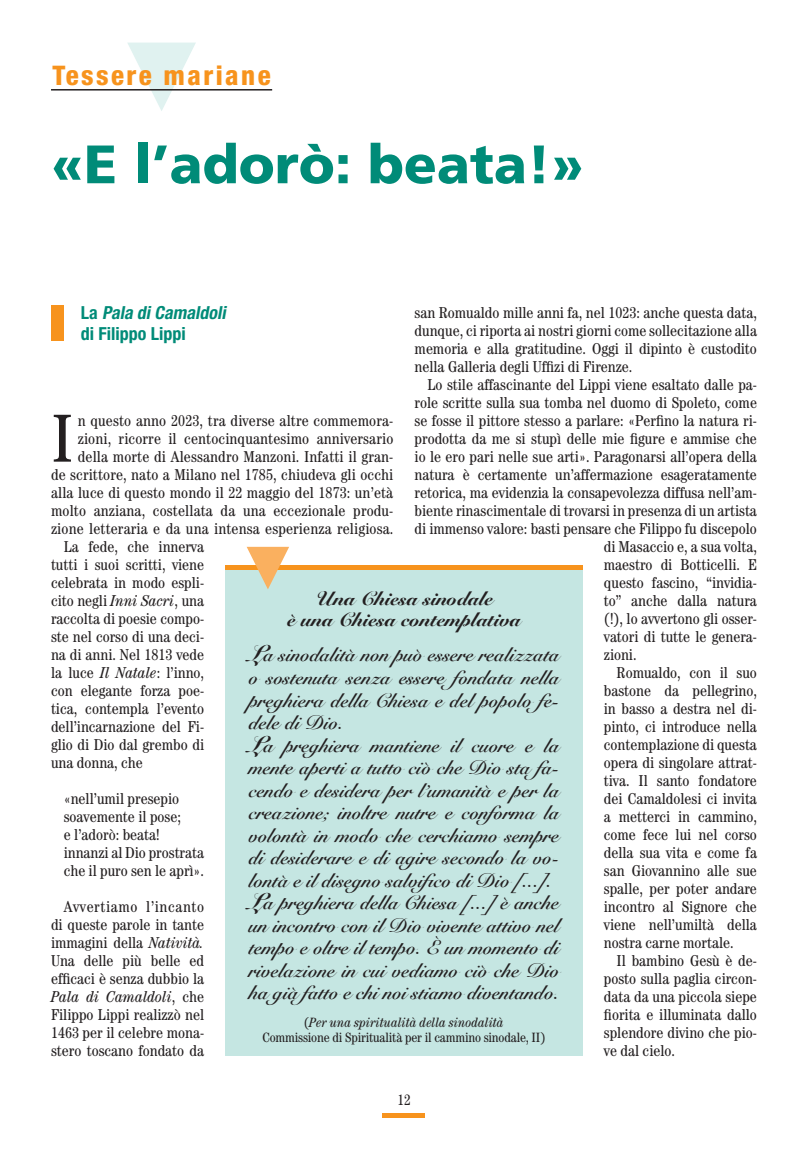
<style>
.page{position:relative;width:808px;height:1149px;background:#fff}
.page>*{position:absolute;margin:0;border:0;box-sizing:border-box;transform-origin:0 0}
.t1{font:condensed 68.1px "Century";color:#231f20}
.t2{font:900 54px "Frutiger";color:#008b78}
.t3{font:800 condensed 27px "Helvetica Neue";letter-spacing:.09em;color:#f7931d}
.t4{font:700 19.5px/22.5px "Snell Roundhand";color:#231f20}
.t5{font:900 19.5px/21px "Snell Roundhand";color:#231f20;text-align:center}
.t6{font:700 condensed 18px/21px "Helvetica Neue";color:#008b78}
.t7{font:condensed 15.75px/18px "Century";color:#231f20;text-align:justify}
.t8{font:condensed 15px "Century";color:#231f20}
.t9{font:condensed 13.5px/15px "Century";letter-spacing:-.01em;color:#231f20;text-align:center}
.s1{font-style:italic}
.s2{font-weight:900;font-size:22.5px}
</style>
<div class="page">
<svg style="left:383px;top:1113px;width:42px;height:3px"></svg>
<svg style="left:127px;top:43px;width:69px;height:68px"></svg>
<hr style="left:51px;top:89px;width:221px;height:1px;background:#231f20">
<div style="left:51px;top:305px;width:13px;height:35px;background:#f7931d"></div>
<div style="left:225px;top:565px;width:358px;height:490px;background:#c5e6e2"></div>
<hr style="left:225px;top:565px;width:358px;height:4px;background:#f7931d">
<svg style="left:247px;top:546px;width:42px;height:43px"></svg>
<h3 class="t3" style="left:53px;top:58px;width:220px">Tessere mariane</h3>
<h2 class="t2" style="left:51px;top:132px;width:534px">«E l’adorò: beata!»</h2>
<p class="t6" style="left:81px;top:302px;width:150px">L a <span class="s1">Pala diCamaldoli </span>di Filippo Lippi</p>
<p class="t7" style="left:415px;top:303px;width:344px">san Romualdo mille anni fa, nel 1023: anche questa data, dunque, ci riporta ai nostri giorni come sollecitazione alla memoria e alla gratitudine. Oggi il dipinto è custodito nella Galleria degli Uffizi di Firenze.</p>
<p class="t7" style="left:427px;top:375px;width:331px">Lo stile affascinante del Lippi viene esaltato dalle pa-</p>
<p class="t7" style="left:415px;top:393px;width:344px">role scritte sulla sua tomba nel duomo di Spoleto, come</p>
<p class="t7" style="left:415px;top:411px;width:344px">se fosse il pittore stesso a parlare: «Perfino la natura ri-</p>
<p class="t7" style="left:415px;top:429px;width:344px">prodotta da me si stupì delle mie figure e ammise che</p>
<p class="t7" style="left:415px;top:447px;width:344px">io le ero pari nelle sue arti». Paragonarsi all’opera della</p>
<p class="t7" style="left:415px;top:465px;width:344px">natura è certamente un’affermazione esageratamente</p>
<p class="t7" style="left:415px;top:483px;width:344px">retorica, ma evidenzia la consapevolezza diffusa nell’am-</p>
<p class="t7" style="left:415px;top:501px;width:344px">biente rinascimentale di trovarsi in presenza di un artista</p>
<p class="t7" style="left:415px;top:519px;width:344px">di immenso valore: basti pensare che Filippo fu discepolo</p>
<p class="t7" style="left:604px;top:537px;width:155px">di Masaccio e, a sua volta,</p>
<p class="t7" style="left:604px;top:555px;width:155px">maestro di Botticelli. E</p>
<p class="t7" style="left:604px;top:573px;width:155px">questo fascino, “invidia-</p>
<p class="t7" style="left:604px;top:591px;width:155px">to” anche dalla natura</p>
<p class="t7" style="left:604px;top:609px;width:155px">(!), lo avvertono gli osser-</p>
<p class="t7" style="left:604px;top:627px;width:155px">vatori di tutte le genera-</p>
<p class="t7" style="left:604px;top:645px;width:34px">zioni.</p>
<p class="t7" style="left:617px;top:663px;width:142px">Romualdo, con il suo</p>
<p class="t7" style="left:604px;top:681px;width:155px">bastone da pellegrino,</p>
<p class="t7" style="left:604px;top:699px;width:155px">in basso a destra nel di-</p>
<p class="t7" style="left:604px;top:717px;width:155px">pinto, ci introduce nella</p>
<p class="t7" style="left:604px;top:735px;width:155px">contemplazione di questa</p>
<p class="t7" style="left:604px;top:753px;width:155px">opera di singolare attrat-</p>
<p class="t7" style="left:604px;top:771px;width:155px">tiva. Il santo fondatore</p>
<p class="t7" style="left:604px;top:789px;width:155px">dei Camaldolesi ci invita</p>
<p class="t7" style="left:604px;top:807px;width:155px">a metterci in cammino,</p>
<p class="t7" style="left:604px;top:825px;width:155px">come fece lui nel corso</p>
<p class="t7" style="left:604px;top:843px;width:155px">della sua vita e come fa</p>
<p class="t7" style="left:604px;top:861px;width:155px">san Giovannino alle sue</p>
<p class="t7" style="left:604px;top:879px;width:155px">spalle, per poter andare</p>
<p class="t7" style="left:604px;top:897px;width:155px">incontro al Signore che</p>
<p class="t7" style="left:604px;top:915px;width:155px">viene nell’umiltà della</p>
<p class="t7" style="left:604px;top:933px;width:131px">nostra carne mortale.</p>
<p class="t7" style="left:617px;top:951px;width:142px">Il bambino Gesù è de-</p>
<p class="t7" style="left:604px;top:969px;width:155px">posto sulla paglia circon-</p>
<p class="t7" style="left:604px;top:987px;width:155px">data da una piccola siepe</p>
<p class="t7" style="left:604px;top:1005px;width:155px">fiorita e illuminata dallo</p>
<p class="t7" style="left:604px;top:1023px;width:155px">splendore divino che pio-</p>
<p class="t7" style="left:604px;top:1041px;width:73px">ve dal cielo.</p>
<h1 class="t1" style="left:51px;top:398px;width:24px">I</h1>
<p class="t7" style="left:78px;top:411px;width:317px">n questo anno 2023, tra diverse altre commemora-</p>
<p class="t7" style="left:78px;top:429px;width:317px">zioni, ricorre il centocinquantesimo anniversario</p>
<p class="t7" style="left:78px;top:447px;width:317px">della morte di Alessandro Manzoni. Infatti il gran-</p>
<p class="t7" style="left:51px;top:465px;width:344px">de scrittore, nato a Milano nel 1785, chiudeva gli occhi</p>
<p class="t7" style="left:51px;top:483px;width:344px">alla luce di questo mondo il 22 maggio del 1873: un’età</p>
<p class="t7" style="left:51px;top:501px;width:344px">molto anziana, costellata da una eccezionale produ-</p>
<p class="t7" style="left:51px;top:519px;width:344px">zione letteraria e da una intensa esperienza religiosa.</p>
<p class="t7" style="left:64px;top:537px;width:142px">La fede, che innerva</p>
<p class="t7" style="left:51px;top:555px;width:155px">tutti i suoi scritti, viene</p>
<p class="t7" style="left:51px;top:573px;width:155px">celebrata in modo espli-</p>
<p class="t7" style="left:51px;top:591px;width:155px">cito negli <span class="s1">Inni Sacri</span>, una</p>
<p class="t7" style="left:51px;top:609px;width:155px">raccolta di poesie compo-</p>
<p class="t7" style="left:51px;top:627px;width:155px">ste nel corso di una deci-</p>
<p class="t7" style="left:51px;top:645px;width:155px">na di anni. Nel 1813 vede</p>
<p class="t7" style="left:51px;top:663px;width:155px">la luce <span class="s1">Il Natale</span>: l’inno,</p>
<p class="t7" style="left:51px;top:681px;width:155px">con elegante forza poe-</p>
<p class="t7" style="left:51px;top:699px;width:155px">tica, contempla l’evento</p>
<p class="t7" style="left:51px;top:717px;width:155px">dell’incarnazione del Fi-</p>
<p class="t7" style="left:51px;top:735px;width:155px">glio di Dio dal grembo di</p>
<p class="t7" style="left:51px;top:753px;width:93px">una donna, che</p>
<p class="t7" style="left:64px;top:789px;width:142px;text-align:left">«nell’umil presepio soavemente il pose;<br>e l’adorò: beata! innanzi al Dio prostrata che il puro sen le aprì».</p>
<p class="t7" style="left:51px;top:897px;width:155px;text-indent:13px">Avvertiamo l’incanto di queste parole in tante immagini della <span class="s1">Natività.<br></span>Una delle più belle ed efficaci è senza dubbio la <span class="s1">Pala di Camaldoli</span>, che Filippo Lippi realizzò nel 1463 per il celebre mona&shy;stero toscano fondato da</p>
<p class="t5" style="left:287px;top:588px;width:235px">Una Chiesa sinodale<br>è una Chiesa contemplativa</p>
<p class="t4" style="left:249px;top:644px;width:316px"><span class="s2">L</span>a sinodalità non può essere realizzata o sostenuta senza essere fondata nella preghiera della Chiesa e del popolo fe&shy;dele di Dio.<br><span class="s2">L</span>a preghiera mantiene il cuore e la mente aperti a tutto ciò che Dio sta fa&shy;cendo e desidera per l’umanità e per la creazione; inoltre nutre e conforma la volontà in modo che cerchiamo sempre di desiderare e di agire secondo la vo&shy;lontà e il disegno salvifico di Dio [...].<br><span class="s2">L</span>a preghiera della Chiesa [...]è anche un incontro con il Dio vivente attivo nel tempo e oltre il tempo. È un momento di rivelazione in cui vediamo ciò che Dio ha già fatto e chi noi stiamo diventando.</p>
<p class="t9" style="left:262px;top:1014px;width:285px">(<span class="s1">Per una spiritualità della sinodalità<br></span>Commissione di Spiritualità per il cammino sinodale, II)</p>
<p class="t8" style="left:397px;top:1090px;width:15px">12</p>
</div>
